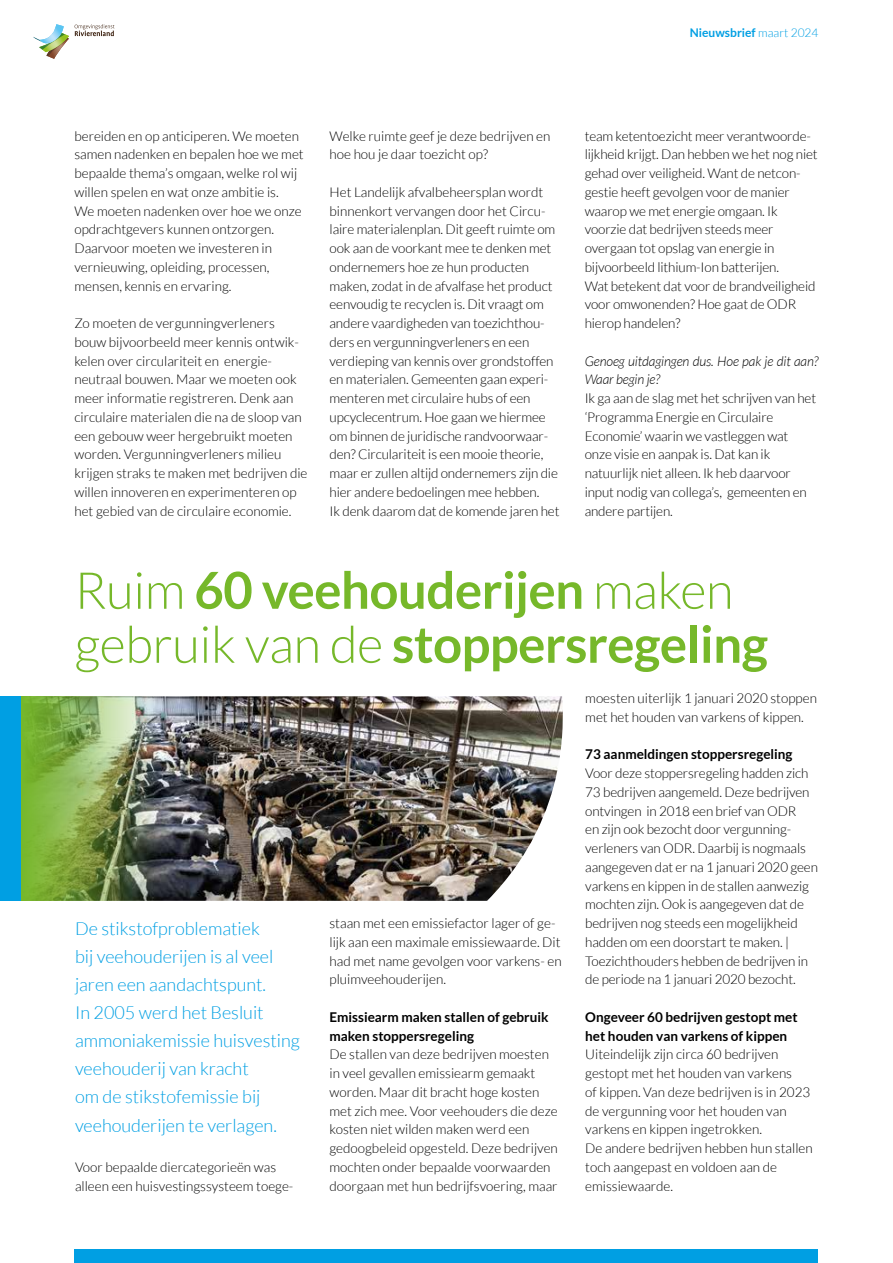
<style>
.page{position:relative;width:893px;height:1263px;background:#fff}
.page>*{position:absolute;margin:0;border:0;box-sizing:border-box;transform-origin:0 0}
.t1{font:700 51px/54px "Lato";letter-spacing:-.01em;color:#76b82a}
.t2{font:300 18px/28px "Lato";color:#009fe3}
.t3{font:300 13.5px/18.8px "Lato";letter-spacing:-.01em;color:#000}
.t4{font:700 13.5px/18.8px "Lato";color:#000}
.t5{font:italic 300 13.5px/18.8px "Lato";letter-spacing:-.01em;color:#000}
.t6{font:700 12px "Lato";color:#009fe3}
.s1{font-weight:300}
</style>
<div class="page">
<div style="left:74px;top:1249px;width:744px;height:14px;background:#009fe3"></div>
<svg style="left:75px;top:24px;width:39px;height:12px"></svg>
<svg style="left:33px;top:34px;width:36px;height:25px"></svg>
<img style="left:39px;top:24px;width:25px;height:19px">
<img style="left:161px;top:696px;width:402px;height:205px">
<img style="left:21px;top:696px;width:140px;height:205px">
<div style="left:0;top:696px;width:21px;height:205px;background:#009fe3"></div>
<p class="t6" style="left:690px;top:25px;width:130px">Nieuwsbrief <span class="s1">maart 2024</span></p>
<p class="t3" style="left:74px;top:126px;width:231px">bereiden en op anticiperen. We moeten samen nadenken en bepalen hoe we met bepaalde thema’s omgaan, welke rol wij willen spelen en wat onze ambitie is.<br>We moeten nadenken over hoe we onze opdrachtgevers kunnen ontzorgen.<br>Daarvoor moeten we investeren in vernieuwing, opleiding, processen, mensen, kennis en ervaring.</p>
<p class="t3" style="left:74px;top:314px;width:235px">Zo moeten de vergunningverleners bouw bijvoorbeeld meer kennis ontwik&shy;kelen over circulariteit en energie&shy;neutraal bouwen. Maar we moeten ook meer informatie registreren. Denk aan circulaire materialen die na de sloop van een gebouw weer hergebruikt moeten worden. Vergunningverleners milieu krijgen straks te maken met bedrijven die willen innoveren en experimenteren op het gebied van de circulaire economie.</p>
<p class="t3" style="left:330px;top:126px;width:222px">Welke ruimte geef je deze bedrijven en hoe hou je daar toezicht op?</p>
<p class="t3" style="left:330px;top:183px;width:231px">Het Landelijk afvalbeheersplan wordt binnenkort vervangen door het Circu&shy;laire materialenplan. Dit geeft ruimte om ook aan de voorkant mee te denken met ondernemers hoe ze hun producten maken, zodat in de afvalfase het product eenvoudig te recyclen is. Dit vraagt om andere vaardigheden van toezichthou&shy;ders en vergunningverleners en een verdieping van kennis over grondstoffen en materialen. Gemeenten gaan experi&shy;menteren met circulaire hubs of een upcyclecentrum. Hoe gaan we hiermee om binnen de juridische randvoorwaar&shy;den? Circulariteit is een mooie theorie, maar er zullen altijd ondernemers zijn die hier andere bedoelingen mee hebben.<br>Ik denk daarom dat de komende jaren het</p>
<p class="t3" style="left:585px;top:126px;width:234px">team ketentoezicht meer verantwoorde&shy;lijkheid krijgt. Dan hebben we het nog niet gehad over veiligheid. Want de netcon&shy;gestie heeft gevolgen voor de manier waarop we met energie omgaan. Ik voorzie dat bedrijven steeds meer overgaan tot opslag van energie in bijvoorbeeld lithium-Ion batterijen.<br>Wat betekent dat voor de brandveiligheid voor omwonenden? Hoe gaat de ODR hierop handelen?</p>
<p class="t5" style="left:585px;top:352px;width:235px">Genoeg uitdagingen dus. Hoe pak je dit aan?<br>Waar begin je?</p>
<p class="t3" style="left:585px;top:389px;width:233px">Ik ga aan de slag met het schrijven van het ‘Programma Energie en Circulaire Economie’ waarin we vastleggen wat onze visie en aanpak is. Dat kan ik natuurlijk niet alleen. Ik heb daarvoor input nodig van collega’s, gemeenten en andere partijen.</p>
<h1 class="t1" style="left:74px;top:562px;width:695px"><span class="s1">Ruim</span> 60 veehouderijen <span class="s1">maken gebruik van de</span> stoppersregeling</h1>
<h2 class="t2" style="left:75px;top:914px;width:226px">De stikstofproblematiek<br>bij veehouderijen is al veel jaren een aandachtspunt.<br>In 2005 werd het Besluit ammoniakemissie huisvesting veehouderij van kracht<br>om de stikstofemissie bij veehouderijen te verlagen.</h2>
<p class="t3" style="left:75px;top:1158px;width:220px">Voor bepaalde diercategorieën was alleen een huisvestingssysteem toege-</p>
<p class="t3" style="left:329px;top:914px;width:234px">staan met een emissiefactor lager of ge&shy;lijk aan een maximale emissiewaarde. Dit had met name gevolgen voor varkens- en pluimveehouderijen.</p>
<p class="t4" style="left:329px;top:1007px;width:221px">Emissiearm maken stallen of gebruik maken stoppersregeling</p>
<p class="t3" style="left:329px;top:1045px;width:230px">De stallen van deze bedrijven moesten in veel gevallen emissiearm gemaakt worden. Maar dit bracht hoge kosten met zich mee. Voor veehouders die deze kosten niet wilden maken werd een gedoogbeleid opgesteld. Deze bedrijven mochten onder bepaalde voorwaarden doorgaan met hun bedrijfsvoering, maar</p>
<p class="t3" style="left:585px;top:689px;width:233px">moesten uiterlijk 1 januari 2020 stoppen met het houden van varkens of kippen.</p>
<p class="t4" style="left:585px;top:745px;width:209px">73 aanmeldingen stoppersregeling</p>
<p class="t3" style="left:585px;top:764px;width:234px">Voor deze stoppersregeling hadden zich 73 bedrijven aangemeld. Deze bedrijven ontvingen in 2018 een brief van ODR<br>en zijn ook bezocht door vergunning&shy;verleners van ODR. Daarbij is nogmaals aangegeven dat er na 1 januari 2020 geen varkens en kippen in de stallen aanwezig mochten zijn. Ook is aangegeven dat de bedrijven nog steeds een mogelijkheid hadden om een doorstart te maken. | Toezichthouders hebben de bedrijven in de periode na 1 januari 2020 bezocht.</p>
<p class="t4" style="left:585px;top:1007px;width:214px">Ongeveer 60 bedrijven gestopt met het houden van varkens of kippen</p>
<p class="t3" style="left:585px;top:1045px;width:229px">Uiteindelijk zijn circa 60 bedrijven gestopt met het houden van varkens<br>of kippen. Van deze bedrijven is in 2023 de vergunning voor het houden van varkens en kippen ingetrokken.<br>De andere bedrijven hebben hun stallen toch aangepast en voldoen aan de emissiewaarde.</p>
</div>
